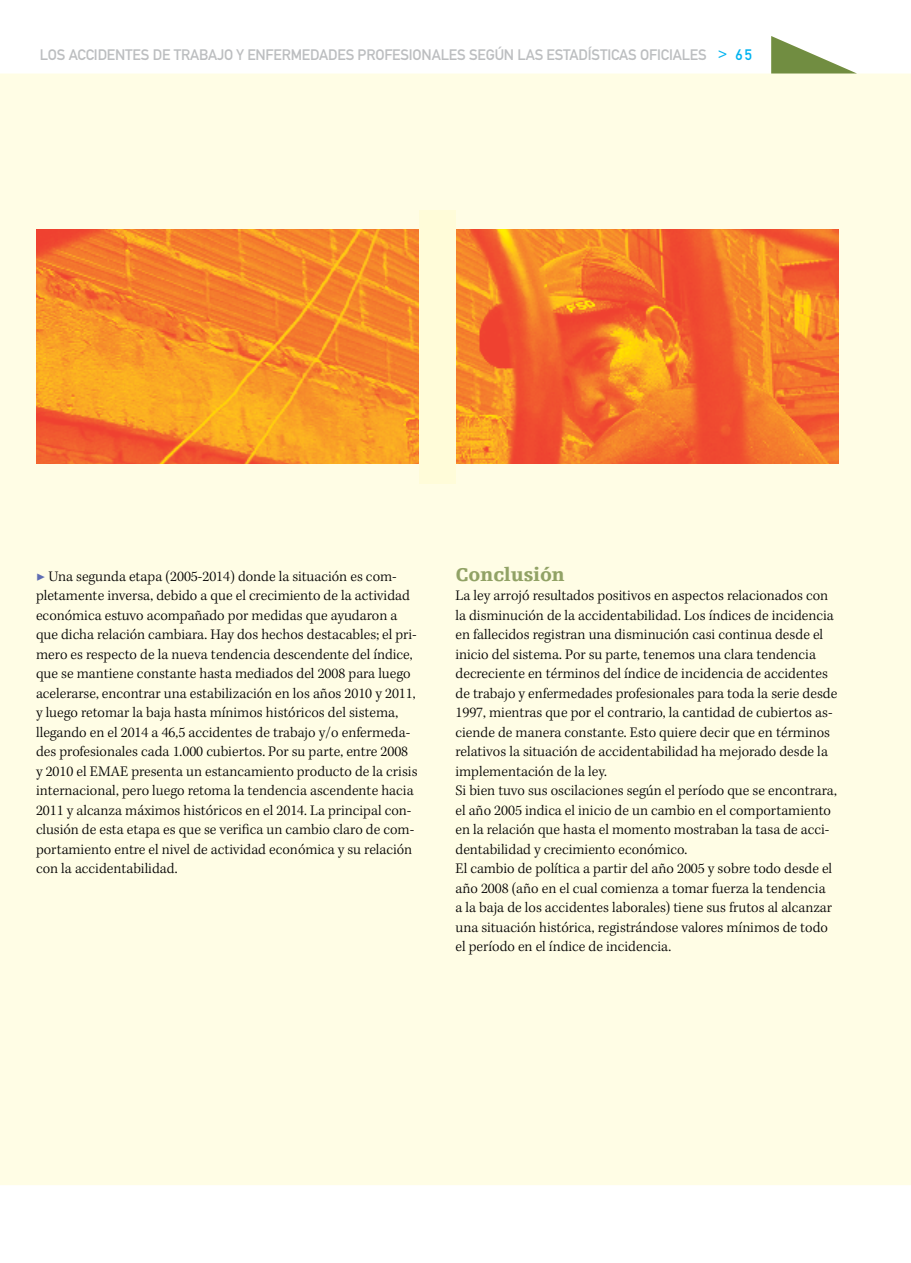
<style>
.page{position:relative;width:911px;height:1263px;background:#fff}
.page>*{position:absolute;margin:0;border:0;box-sizing:border-box;transform-origin:0 0}
.t1{font:900 19.5px "Egyptienne F";color:#91a265}
.t2{font:300 15px/19.5px "Kepler Std";color:#000}
.t3{font:15px "DIN Mittelschrift";letter-spacing:-.01em;color:#bcbec0}
.s1{color:#00b3f0}
.s2{color:#5f6db3}
</style>
<div class="page">
<div style="left:0;top:73px;width:911px;height:1112px;background:#fffde5"></div>
<svg style="left:771px;top:36px;width:86px;height:38px"></svg>
<img style="left:36px;top:230px;width:803px;height:234px">
<div style="left:419px;top:210px;width:36px;height:273px;background:#fffcd9"></div>
<p class="t3" style="left:40px;top:46px;width:714px">LOS ACCIDENTES DE TRABAJO Y ENFERMEDADES PROFESIONALES SEGÚN LAS ESTADÍSTICAS OFICIALES <span class="s1">&gt; 6 5</span></p>
<p class="t2" style="left:36px;top:567px;width:383px"><span class="s2">▶</span> Una segunda etapa (2005-2014) donde la situación es com&shy;pletamente inversa, debido a que el crecimiento de la actividad económica estuvo acompañado por medidas que ayudaron a que dicha relación cambiara. Hay dos hechos destacables; el pri&shy;mero es respecto de la nueva tendencia descendente del índice, que se mantiene constante hasta mediados del 2008 para luego acelerarse, encontrar una estabilización en los años 2010 y 2011, y luego retomar la baja hasta mínimos históricos del sistema, llegando en el 2014 a 46,5 accidentes de trabajo y/o enfermeda&shy;des profesionales cada 1.000 cubiertos. Por su parte, entre 2008 y 2010 el EMAE presenta un estancamiento producto de la crisis internacional, pero luego retoma la tendencia ascendente hacia 2011 y alcanza máximos históricos en el 2014. La principal con&shy;clusión de esta etapa es que se verifica un cambio claro de com&shy;portamiento entre el nivel de actividad económica y su relación con la accidentabilidad.</p>
<h1 class="t1" style="left:455px;top:563px;width:111px">Conclusión</h1>
<p class="t2" style="left:455px;top:586px;width:383px">La ley arrojó resultados positivos en aspectos relacionados con la disminución de la accidentabilidad. Los índices de incidencia en fallecidos registran una disminución casi continua desde el inicio del sistema. Por su parte, tenemos una clara tendencia decreciente en términos del índice de incidencia de accidentes de trabajo y enfermedades profesionales para toda la serie desde 1997, mientras que por el contrario, la cantidad de cubiertos as&shy;ciende de manera constante. Esto quiere decir que en términos relativos la situación de accidentabilidad ha mejorado desde la implementación de la ley.<br>Si bien tuvo sus oscilaciones según el período que se encontrara, el año 2005 indica el inicio de un cambio en el comportamiento en la relación que hasta el momento mostraban la tasa de acci&shy;dentabilidad y crecimiento económico.<br>El cambio de política a partir del año 2005 y sobre todo desde el año 2008 (año en el cual comienza a tomar fuerza la tendencia<br>a la baja de los accidentes laborales) tiene sus frutos al alcanzar una situación histórica, registrándose valores mínimos de todo el período en el índice de incidencia.</p>
</div>
